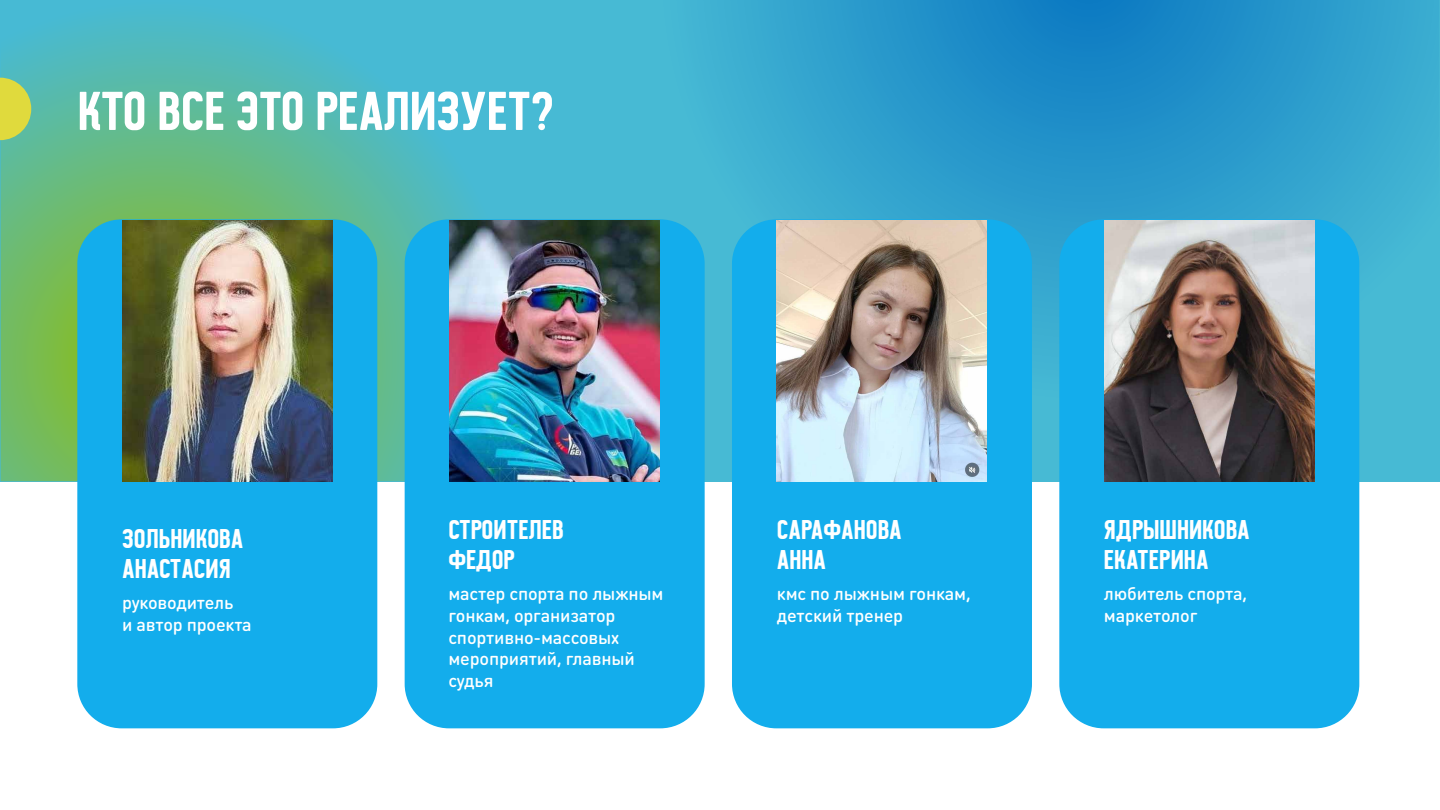
<style>
.page{position:relative;width:1440px;height:810px;background:#fff}
.page>*{position:absolute;margin:0;border:0;box-sizing:border-box;transform-origin:0 0}
.t1{font:54.45px "Mayak Test 1.0";color:#fff}
.t2{font:27px/30px "Mayak Test 1.0";color:#fff}
.t3{font:500 18px/21.6px "DIN Round Pro";letter-spacing:-.01em;color:#fff}
</style>
<div class="page">
<div style="left:0;top:0;width:1440px;height:481px;background:#47bad4"></div>
<svg style="left:724px;top:0;width:715px;height:400px"></svg>
<svg style="left:1px;top:21px;width:468px;height:460px"></svg>
<div style="left:77px;top:219px;width:300px;height:509px;background:#13adec;border-radius:44px"></div>
<img style="left:122px;top:220px;width:211px;height:261px">
<div style="left:405px;top:219px;width:300px;height:509px;background:#13adec;border-radius:44px"></div>
<img style="left:449px;top:220px;width:211px;height:261px">
<div style="left:732px;top:219px;width:300px;height:509px;background:#13adec;border-radius:44px"></div>
<img style="left:777px;top:220px;width:209px;height:261px">
<div style="left:1059px;top:219px;width:300px;height:509px;background:#13adec;border-radius:44px"></div>
<img style="left:1104px;top:220px;width:211px;height:261px">
<svg style="left:0;top:78px;width:31px;height:62px;background:#c3d353"></svg>
<h1 class="t1" style="left:78px;top:82px;width:477px">КТО ВСЕ ЭТО РЕАЛИЗУЕТ?</h1>
<h2 class="t2" style="left:122px;top:522px;width:123px">ЗОЛЬНИКОВА<br>АНАСТАСИЯ</h2>
<p class="t3" style="left:122px;top:591px;width:131px">руководитель<br>и автор проекта</p>
<h2 class="t2" style="left:448px;top:513px;width:117px">СТРОИТЕЛЕВ<br>ФЕДОР</h2>
<p class="t3" style="left:448px;top:582px;width:217px">мастер спорта по лыжным гонкам, организатор спортивно-массовых мероприятий, главный судья</p>
<h2 class="t2" style="left:777px;top:513px;width:126px">САРАФАНОВА<br>АННА</h2>
<p class="t3" style="left:777px;top:582px;width:195px">кмс по лыжным гонкам, детский тренер</p>
<h2 class="t2" style="left:1104px;top:513px;width:147px">ЯДРЫШНИКОВА<br>ЕКАТЕРИНА</h2>
<p class="t3" style="left:1104px;top:582px;width:145px">любитель спорта, маркетолог</p>
</div>
